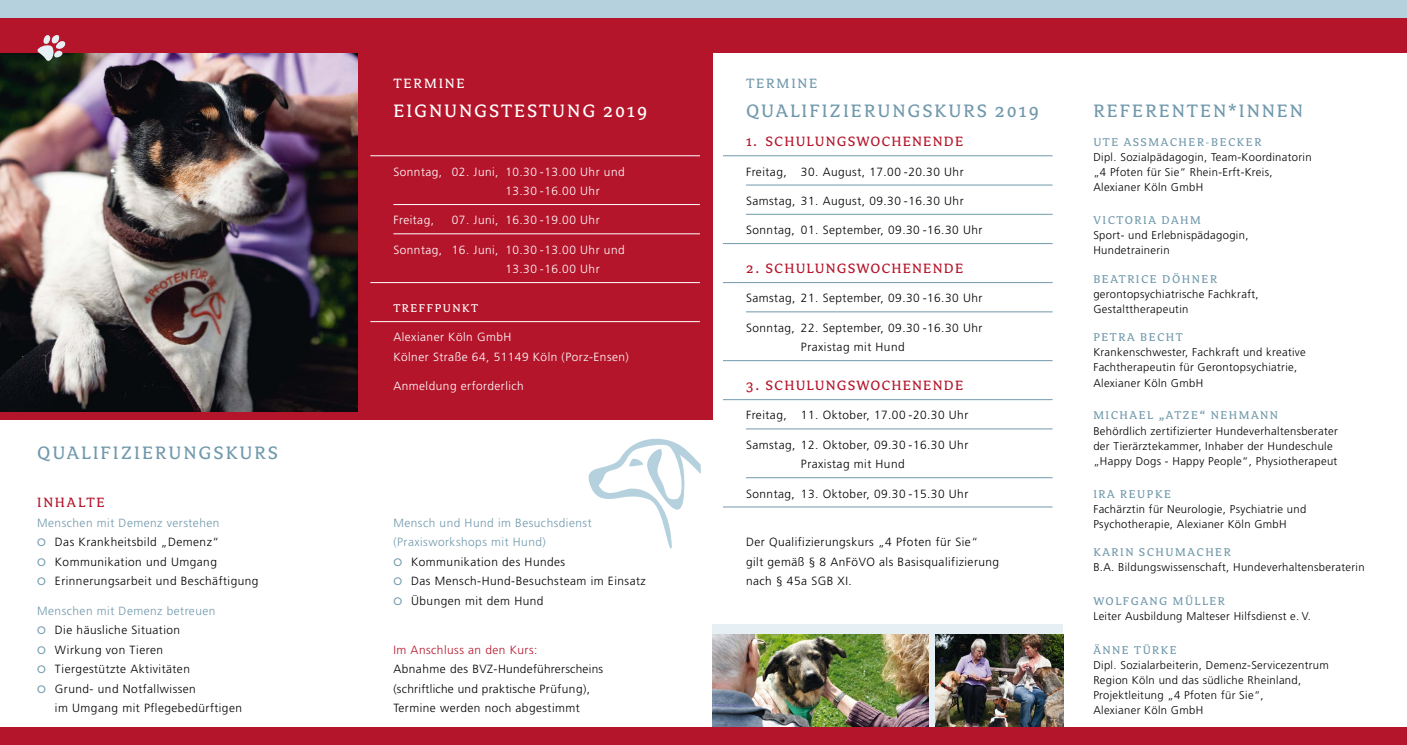
<style>
.page{position:relative;width:1407px;height:745px;background:#fff}
.page>*{position:absolute;margin:0;border:0;box-sizing:border-box;transform-origin:0 0}
.t1{font:20px "Avance";letter-spacing:.1em;color:#7199ac}
.t2{font:20px "Avance";letter-spacing:.1em;color:#fff}
.t3{font:15px "Avance";letter-spacing:.08em;color:#b5152b}
.t4{font:15px "Avance";letter-spacing:.12em;color:#7199ac}
.t5{font:15px "Avance";letter-spacing:.12em;color:#b5152b}
.t6{font:15px "Avance";letter-spacing:.12em;color:#fff}
.t7{font:12.5px "Avance";letter-spacing:.12em;color:#7199ac}
.t8{font:12.5px "Avance";letter-spacing:.12em;color:#fff}
.t9{font:300 11.88px/19.5px "Frutiger LT Std";letter-spacing:.04em;color:#000}
.t10{font:300 11.88px/19.5px "Frutiger LT Std";letter-spacing:.04em;color:#fff}
.t11{font:300 11.88px "Frutiger LT Std";letter-spacing:.04em;color:#7199ac}
.t12{font:300 11.25px/15px "Frutiger LT Std";letter-spacing:.03em;color:#000}
.s1{color:#7199ac}
.s2{font-family:"Meta Cond Black Expert";font-weight:400;font-size:10.62px;color:#7199ac}
.s3{color:#b5152b}
</style>
<div class="page">
<div style="left:712px;top:624px;width:351px;height:107px;background:#e6eff4"></div>
<img style="left:935px;top:634px;width:128px;height:92px">
<img style="left:712px;top:634px;width:216px;height:92px">
<div style="left:0;top:39px;width:712px;height:380px;background:#b5152b"></div>
<div style="left:0;top:726px;width:1407px;height:18px;background:#b5152b"></div>
<hr style="left:723px;top:155px;width:329px;height:1px;background:#7199ac">
<hr style="left:746px;top:185px;width:306px;height:1px;background:#7199ac">
<hr style="left:746px;top:214px;width:306px;height:1px;background:#7199ac">
<hr style="left:723px;top:243px;width:329px;height:1px;background:#7199ac">
<hr style="left:723px;top:282px;width:329px;height:1px;background:#7199ac">
<hr style="left:746px;top:311px;width:306px;height:1px;background:#7199ac">
<hr style="left:723px;top:360px;width:329px;height:1px;background:#7199ac">
<hr style="left:723px;top:399px;width:329px;height:1px;background:#7199ac">
<hr style="left:746px;top:428px;width:306px;height:1px;background:#7199ac">
<hr style="left:746px;top:477px;width:306px;height:1px;background:#7199ac">
<hr style="left:723px;top:506px;width:329px;height:1px;background:#7199ac">
<img style="left:0;top:53px;width:358px;height:358px">
<svg style="left:588px;top:438px;width:113px;height:110px"></svg>
<hr style="left:370px;top:155px;width:330px;height:1px;background:#fff">
<hr style="left:393px;top:204px;width:307px;height:1px;background:#fff">
<hr style="left:393px;top:233px;width:307px;height:1px;background:#fff">
<hr style="left:370px;top:282px;width:330px;height:1px;background:#fff">
<hr style="left:370px;top:321px;width:330px;height:1px;background:#fff">
<div style="left:0;top:18px;width:1407px;height:35px;background:#b5152b"></div>
<div style="left:0;top:0;width:1407px;height:18px;background:#b5d1de"></div>
<svg style="left:37px;top:35px;width:29px;height:26px"></svg>
<p class="t1" style="left:37px;top:442px;width:242px">QUALIFIZIERUNGSKURS</p>
<p class="t5" style="left:37px;top:494px;width:69px">INHALTE</p>
<p class="t9" style="left:37px;top:512px;width:223px"><span class="s1">Menschen mit Demenz verstehen<br></span><span class="s2">E</span> Das Krankheitsbild „Demenz“<br><span class="s2">E</span> Kommunikation und Umgang<br><span class="s2">E</span> Erinnerungsarbeit und Beschäftigung</p>
<p class="t11" style="left:37px;top:603px;width:180px">Menschen mit Demenz betreuen</p>
<p class="t9" style="left:37px;top:620px;width:144px"><span class="s2">E</span> Die häusliche Situation</p>
<p class="t9" style="left:37px;top:639px;width:127px"><span class="s2">E</span> Wirkung von Tieren</p>
<p class="t9" style="left:37px;top:659px;width:154px"><span class="s2">E</span> Tiergestützte Aktivitäten</p>
<p class="t9" style="left:37px;top:678px;width:160px"><span class="s2">E</span> Grund- und Notfallwissen</p>
<p class="t9" style="left:55px;top:698px;width:189px">im Umgang mit Pflegebedürftigen</p>
<p class="t6" style="left:393px;top:75px;width:73px">TERMINE</p>
<p class="t2" style="left:393px;top:101px;width:255px">EIGNUNGSTESTUNG 2019</p>
<p class="t10" style="left:505px;top:162px;width:121px;text-indent:-112px">Sonntag, 02. Juni, 10.30 -13.00 Uhr und<br>13.30 -16.00 Uhr</p>
<p class="t10" style="left:393px;top:210px;width:42px">Freitag,</p>
<p class="t10" style="left:452px;top:210px;width:149px">07. Juni, 16.30 -19.00 Uhr</p>
<p class="t10" style="left:505px;top:240px;width:121px;text-indent:-112px">Sonntag, 16. Juni, 10.30 -13.00 Uhr und<br>13.30 -16.00 Uhr</p>
<p class="t8" style="left:393px;top:302px;width:86px">TREFFPUNKT</p>
<p class="t10" style="left:393px;top:327px;width:237px">Alexianer Köln GmbH<br>Kölner Straße 64, 51149 Köln (Porz-Ensen)</p>
<p class="t10" style="left:393px;top:376px;width:132px">Anmeldung erforderlich</p>
<p class="t9" style="left:393px;top:512px;width:254px"><span class="s1">Mensch und Hund im Besuchsdienst (Praxisworkshops mit Hund)<br></span><span class="s2">E</span> Kommunikation des Hundes<br><span class="s2">E</span> Das Mensch-Hund-Besuchsteam im Einsatz<br><span class="s2">E</span> Übungen mit dem Hund</p>
<p class="t9" style="left:393px;top:639px;width:211px"><span class="s3">Im Anschluss an den Kurs:<br></span>Abnahme des BVZ-Hundeführerscheins (schriftliche und praktische Prüfung), Termine werden noch abgestimmt</p>
<p class="t4" style="left:746px;top:75px;width:73px">TERMINE</p>
<p class="t1" style="left:746px;top:101px;width:294px">QUALIFIZIERUNGSKURS 2019</p>
<p class="t3" style="left:746px;top:134px;width:219px">1. SCHULUNGSWOCHENENDE</p>
<p class="t9" style="left:746px;top:162px;width:219px">Freitag, 30. August, 17.00 -20.30 Uhr</p>
<p class="t9" style="left:746px;top:191px;width:219px">Samstag, 31. August, 09.30 -16.30 Uhr</p>
<p class="t9" style="left:746px;top:220px;width:238px">Sonntag, 01. September, 09.30 -16.30 Uhr</p>
<p class="t3" style="left:746px;top:261px;width:219px">2. SCHULUNGSWOCHENENDE</p>
<p class="t9" style="left:746px;top:288px;width:238px">Samstag, 21. September, 09.30 -16.30 Uhr</p>
<p class="t9" style="left:801px;top:318px;width:183px;text-indent:-55px">Sonntag, 22. September, 09.30 -16.30 Uhr<br>Praxistag mit Hund</p>
<p class="t3" style="left:746px;top:378px;width:219px">3. SCHULUNGSWOCHENENDE</p>
<p class="t9" style="left:746px;top:405px;width:224px">Freitag, 11. Oktober, 17.00 -20.30 Uhr</p>
<p class="t9" style="left:801px;top:435px;width:169px;text-indent:-55px">Samstag, 12. Oktober, 09.30 -16.30 Uhr<br>Praxistag mit Hund</p>
<p class="t9" style="left:746px;top:483px;width:224px">Sonntag, 13. Oktober, 09.30 -15.30 Uhr</p>
<p class="t9" style="left:746px;top:532px;width:255px">Der Qualifizierungskurs „4 Pfoten für Sie“<br>gilt gemäß § 8 AnFöVO als Basisqualifizierung nach § 45a SGB XI.</p>
<p class="t1" style="left:1093px;top:101px;width:211px">REFERENTEN*INNEN</p>
<p class="t7" style="left:1093px;top:136px;width:170px">UTE ASSMACHER-BECKER</p>
<p class="t12" style="left:1093px;top:150px;width:220px">Dipl. Sozialpädagogin, Team-Koordinatorin „4 Pfoten für Sie“ Rhein-Erft-Kreis,<br>Alexianer Köln GmbH</p>
<p class="t7" style="left:1093px;top:214px;width:109px">VICTORIA DAHM</p>
<p class="t12" style="left:1093px;top:228px;width:157px">Sport- und Erlebnispädagogin,<br>Hundetrainerin</p>
<p class="t7" style="left:1093px;top:272px;width:125px">BEATRICE DÖHNER</p>
<p class="t12" style="left:1093px;top:286px;width:167px">gerontopsychiatrische Fachkraft,<br>Gestalttherapeutin</p>
<p class="t7" style="left:1093px;top:331px;width:91px">PETRA BECHT</p>
<p class="t12" style="left:1093px;top:345px;width:214px">Krankenschwester, Fachkraft und kreative<br>Fachtherapeutin für Gerontopsychiatrie,<br>Alexianer Köln GmbH</p>
<p class="t7" style="left:1093px;top:409px;width:186px">MICHAEL „ATZE“ NEHMANN</p>
<p class="t12" style="left:1093px;top:423px;width:246px">Behördlich zertifizierter Hundeverhaltensberater der Tierärztekammer, Inhaber der Hundeschule „Happy Dogs - Happy People“, Physiotherapeut</p>
<p class="t7" style="left:1093px;top:487px;width:79px">IRA REUPKE</p>
<p class="t12" style="left:1093px;top:501px;width:215px">Fachärztin für Neurologie, Psychiatrie und<br>Psychotherapie, Alexianer Köln GmbH</p>
<p class="t7" style="left:1093px;top:545px;width:139px">KARIN SCHUMACHER</p>
<p class="t12" style="left:1093px;top:559px;width:273px">B.A. Bildungswissenschaft, Hundeverhaltensberaterin</p>
<p class="t7" style="left:1093px;top:594px;width:133px">WOLFGANG MÜLLER</p>
<p class="t12" style="left:1093px;top:608px;width:219px">Leiter Ausbildung Malteser Hilfsdienst e. V.</p>
<p class="t7" style="left:1093px;top:643px;width:85px">ÄNNE TÜRKE</p>
<p class="t12" style="left:1093px;top:657px;width:237px">Dipl. Sozialarbeiterin, Demenz-Servicezentrum Region Köln und das südliche Rheinland, Projektleitung „4 Pfoten für Sie“,<br>Alexianer Köln GmbH</p>
</div>
